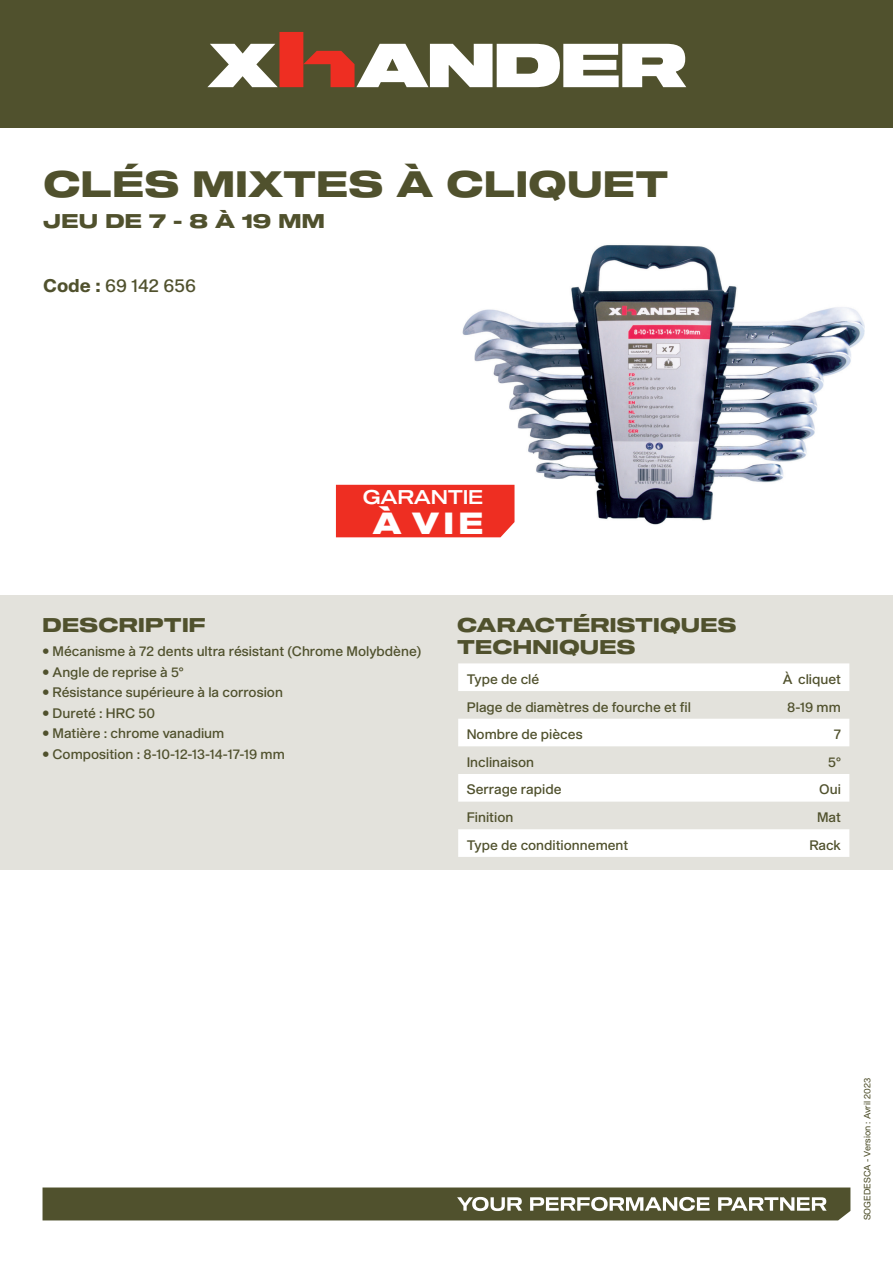
<style>
.page{position:relative;width:893px;height:1263px;background:#fff}
.page>*{position:absolute;margin:0;border:0;box-sizing:border-box;transform-origin:0 0}
.NOM_PRODUIT{font:36px "Shapiro 75 Heavy Extd";letter-spacing:.01em;color:#50512d}
.t1{font:30px "Shapiro 85 Super Heavy Wide";color:#fff}
.SsTitre{font:19.5px/22.5px "Shapiro 75 Heavy Extd";letter-spacing:.01em;color:#50512d}
.NOM_PRODUIT-2{font:19.5px "Shapiro 75 Heavy Extd";letter-spacing:.01em;color:#50512d}
.t2{font:19.5px "Shapiro 55 Middle Wide";letter-spacing:-.015em;color:#fff}
.Code_Norme{font:18px "Shapiro 55 Middle";color:#50512d}
.Txt_courant{font:13.5px "Shapiro 55 Middle";color:#50512d}
.Txt_courant-2{font:9px "Shapiro 45 Welter";color:#50512d}
.s1{font-family:"Shapiro 75";font-weight:800}
</style>
<div class="page">
<svg style="left:43px;top:1187px;width:807px;height:33px;background:#636444"></svg>
<div style="left:0;top:0;width:893px;height:128px;background:#50512d"></div>
<svg style="left:207px;top:32px;width:479px;height:55px"></svg>
<img style="left:442px;top:245px;width:422px;height:293px">
<div style="left:0;top:595px;width:893px;height:275px;background:#e3e2dc"></div>
<svg style="left:458px;top:663px;width:391px;height:194px;fill:#fff"></svg>
<div style="left:336px;top:485px;width:178px;height:52px;background:#ee2e22"></div>
<p class="NOM_PRODUIT" style="left:43px;top:159px;width:626px">CLÉS MIXTES À CLIQUET</p>
<p class="NOM_PRODUIT-2" style="left:43px;top:207px;width:283px">JEU DE 7 8- À 19 MM</p>
<p class="Code_Norme" style="left:43px;top:273px;width:154px"><span class="s1">Code :</span> 69 142 656</p>
<p class="t2" style="left:363px;top:483px;width:122px">GARANTIE</p>
<p class="t1" style="left:373px;top:502px;width:112px">À V EI</p>
<p class="SsTitre" style="left:43px;top:614px;width:165px">DESCRIPTIF</p>
<p class="Txt_courant" style="left:43px;top:642px;width:380px">• Mécanisme à 72 dents ultra résistant (Chrome Molybdène(</p>
<p class="Txt_courant" style="left:43px;top:662px;width:143px">• Angle de reprise à 5°</p>
<p class="Txt_courant" style="left:43px;top:683px;width:242px">• Résistance supérieure laà corrosion</p>
<p class="Txt_courant" style="left:43px;top:703px;width:114px">• Dureté : HRC 50</p>
<p class="Txt_courant" style="left:43px;top:724px;width:183px">• Matière : chrome vanadium</p>
<p class="Txt_courant" style="left:43px;top:744px;width:244px">• Composition : 8-10-12-13-14-17-19 mm</p>
<p class="SsTitre" style="left:457px;top:614px;width:281px">CARACTÉRISTIQUES<br>TECHNIQUES</p>
<p class="Txt_courant" style="left:467px;top:669px;width:74px">Type de clé</p>
<p class="Txt_courant" style="left:467px;top:697px;width:226px">Plage de diamètres de fourche et fil</p>
<p class="Txt_courant" style="left:467px;top:725px;width:117px">Nombre de pièces</p>
<p class="Txt_courant" style="left:467px;top:752px;width:69px">Inclinaison</p>
<p class="Txt_courant" style="left:783px;top:669px;width:60px">À cliquet</p>
<p class="Txt_courant" style="left:787px;top:697px;width:55px">8-19 mm</p>
<p class="Txt_courant" style="left:834px;top:725px;width:9px">7</p>
<p class="Txt_courant" style="left:828px;top:752px;width:14px">5°</p>
<p class="Txt_courant" style="left:467px;top:780px;width:96px">Serrage rapide</p>
<p class="Txt_courant" style="left:819px;top:780px;width:23px">Oui</p>
<p class="Txt_courant" style="left:467px;top:808px;width:48px">Finition</p>
<p class="Txt_courant" style="left:817px;top:808px;width:25px">Mat</p>
<p class="Txt_courant" style="left:467px;top:835px;width:163px">Type de conditionnement</p>
<p class="Txt_courant" style="left:809px;top:835px;width:33px">Rack</p>
<p class="Txt_courant-2" style="left:861px;top:1220px;width:144px;rotate:-90deg">SOGEDESCA - Version : Avril 2023</p>
</div>
